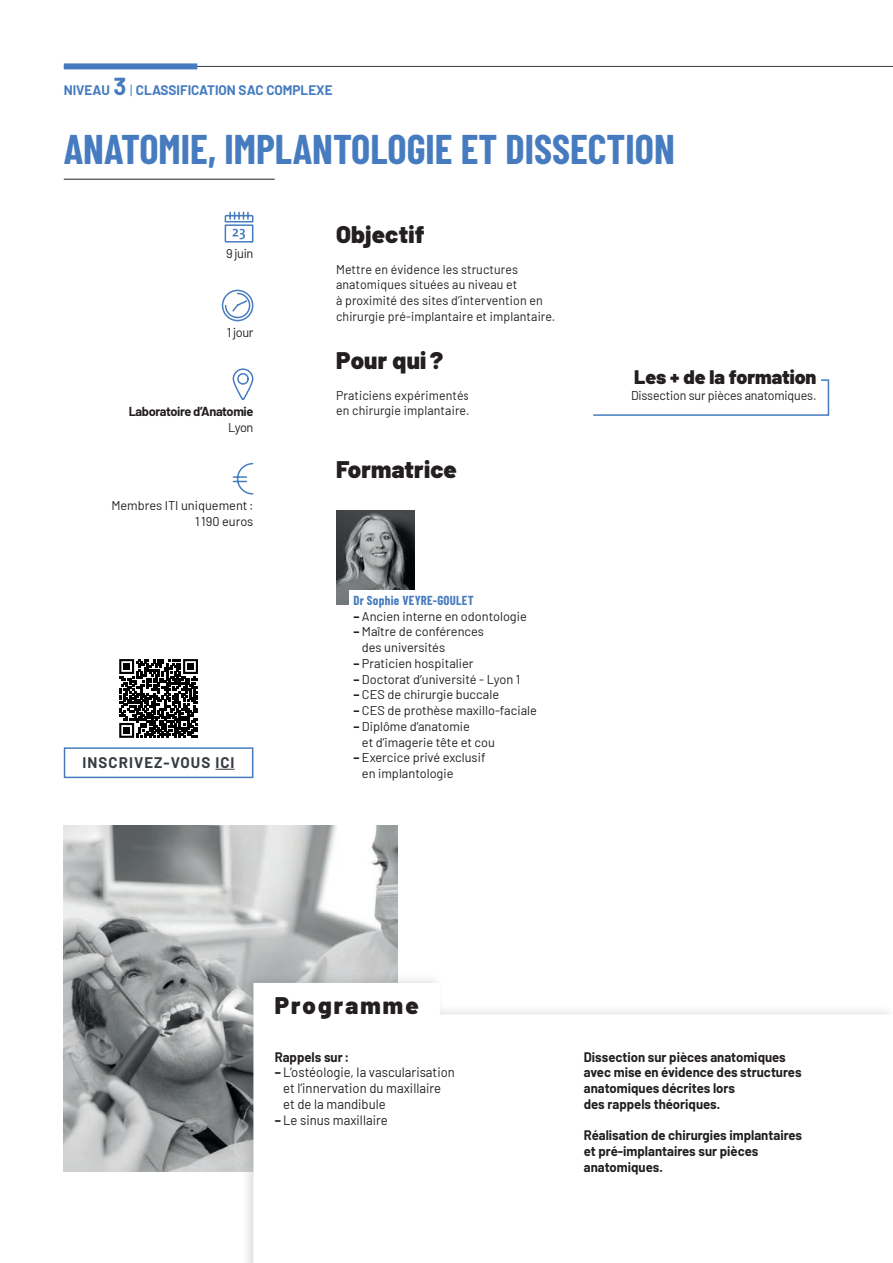
<style>
.page{position:relative;width:893px;height:1263px;background:#fff}
.page>*{position:absolute;margin:0;border:0;box-sizing:border-box;transform-origin:0 0}
.t1{font:700 40.5px "Barlow Condensed";color:#467cbf}
.t2{font:900 24px "Barlow";letter-spacing:.01em;color:#231f20}
.t3{font:900 24px "Barlow";letter-spacing:.09em;color:#231f20}
.t4{font:900 19.65px "Barlow";color:#231f20}
.t5{font:700 15px "Barlow";letter-spacing:.07em;color:#353b40}
.t6{font:700 13.5px/15.8px "Barlow";color:#231f20}
.t7{font:13.5px/15.8px "Barlow";color:#231f20}
.t8{font:700 13.5px "Barlow";color:#467cbf}
.t9{font:12.75px/15.8px "Barlow";color:#231f20}
.t10{font:700 12.75px "Barlow";letter-spacing:-.03em;color:#231f20}
.t11{font:700 12.75px "Barlow Condensed";letter-spacing:.02em;color:#467cbf}
.s1{font-size:24px}
.s2{font-weight:400}
.s3{font-family:"Barlow Condensed"}
.s4{font-weight:700}
</style>
<div class="page">
<img style="left:64px;top:825px;width:333px;height:347px">
<hr style="left:64px;top:179px;width:211px;height:1px;background:#231f20">
<svg style="left:224px;top:211px;width:30px;height:32px"></svg>
<svg style="left:221px;top:289px;width:33px;height:33px"></svg>
<svg style="left:232px;top:368px;width:22px;height:32px"></svg>
<svg style="left:232px;top:463px;width:22px;height:32px"></svg>
<img style="left:336px;top:510px;width:79px;height:95px">
<svg style="left:593px;top:379px;width:237px;height:37px"></svg>
<div style="left:634px;top:365px;width:187px;height:23px;background:#fff"></div>
<div style="left:240px;top:973px;width:653px;height:290px;background:#231f20;opacity:.15"></div>
<svg style="left:253px;top:983px;width:640px;height:280px"></svg>
<div style="left:349px;top:590px;width:214px;height:17px;background:#fff"></div>
<svg style="left:63px;top:747px;width:191px;height:32px"></svg>
<svg style="left:119px;top:659px;width:79px;height:79px"></svg>
<hr style="left:64px;top:66px;width:829px;height:1px;background:#353b40">
<div style="left:64px;top:63px;width:133px;height:6px;background:#467cbf"></div>
<p class="t8" style="left:64px;top:80px;width:270px">NIVEAU <span class="s1">3</span> <span class="s2">|</span> CLASSIFICATION SAC COMPLEXE</p>
<h1 class="t1" style="left:64px;top:120px;width:612px">ANATOMIE, IMPLANTOLOGIE ET DISSECTION</h1>
<p class="t9" style="left:226px;top:245px;width:29px">9 juin</p>
<p class="t9" style="left:227px;top:324px;width:28px">1 jour</p>
<p class="t10" style="left:129px;top:402px;width:126px">Laboratoire d’Anatomie</p>
<p class="t9" style="left:228px;top:418px;width:27px">Lyon</p>
<p class="t9" style="left:111px;top:497px;width:144px;text-align:right">Membres ITI uniquement:<br>1190 euros</p>
<p class="t5" style="left:83px;top:752px;width:153px">INSCRIVEZ-VOUS ICI</p>
<h2 class="t2" style="left:336px;top:216px;width:90px">Objectif</h2>
<p class="t9" style="left:336px;top:260px;width:221px">Mettre en évidence les structures anatomiques situées au niveau et<br>à proximité des sites d’intervention en chirurgie pré-implantaire et implantaire.</p>
<h2 class="t2" style="left:336px;top:342px;width:109px">Pour qui ?</h2>
<p class="t9" style="left:336px;top:386px;width:135px">Praticiens expérimenté<span class="s3">s </span>en chirurgie implantaire.</p>
<h2 class="t2" style="left:336px;top:451px;width:122px">Formatrice</h2>
<p class="t11" style="left:353px;top:591px;width:122px">Dr Sophie VEYRE-GOULET</p>
<p class="t9" style="left:353px;top:607px;width:175px"><span class="s4">–</span> Ancien interne en odontologie</p>
<p class="t9" style="left:362px;top:623px;width:123px;text-indent:-9px"><span class="s4">–</span> Maître de conférences des universités</p>
<p class="t9" style="left:353px;top:654px;width:122px"><span class="s4">–</span> Praticien hospitalier</p>
<p class="t9" style="left:353px;top:670px;width:168px"><span class="s4">–</span> Doctorat d’université - Lyon 1</p>
<p class="t9" style="left:353px;top:686px;width:147px"><span class="s4">–</span> CES de chirurgie buccale</p>
<p class="t9" style="left:353px;top:702px;width:185px"><span class="s4">–</span> CES de prothèse maxillo-faciale</p>
<p class="t9" style="left:362px;top:717px;width:135px;text-indent:-9px"><span class="s4">–</span> Diplôme d’anatomie<br>et d’imagerie tête et cou</p>
<p class="t9" style="left:362px;top:749px;width:125px;text-indent:-9px"><span class="s4">–</span> Exercice privé exclusif en implantologie</p>
<h3 class="t4" style="left:634px;top:362px;width:184px">Les + de la formation</h3>
<p class="t9" style="left:631px;top:387px;width:187px">Dissection sur pièces anatomiques.</p>
<h2 class="t3" style="left:275px;top:988px;width:145px">Programme</h2>
<p class="t6" style="left:275px;top:1048px;width:76px">Rappels sur:</p>
<p class="t7" style="left:283px;top:1064px;width:173px;text-indent:-8px"><span class="s4">–</span> L’ostéologie, la vascularisation et l’innervation du maxillaire et de la mandibule</p>
<p class="t7" style="left:275px;top:1111px;width:115px"><span class="s4">–</span> Le sinus maxillaire</p>
<p class="t6" style="left:584px;top:1048px;width:219px">Dissection sur pièces anatomiques avec mise en évidence des structures anatomiques décrites lors<br>des rappels théoriques.</p>
<p class="t6" style="left:584px;top:1127px;width:220px">Réalisation de chirurgies implantaires et pré-implantaires sur pièces anatomiques.</p>
</div>
